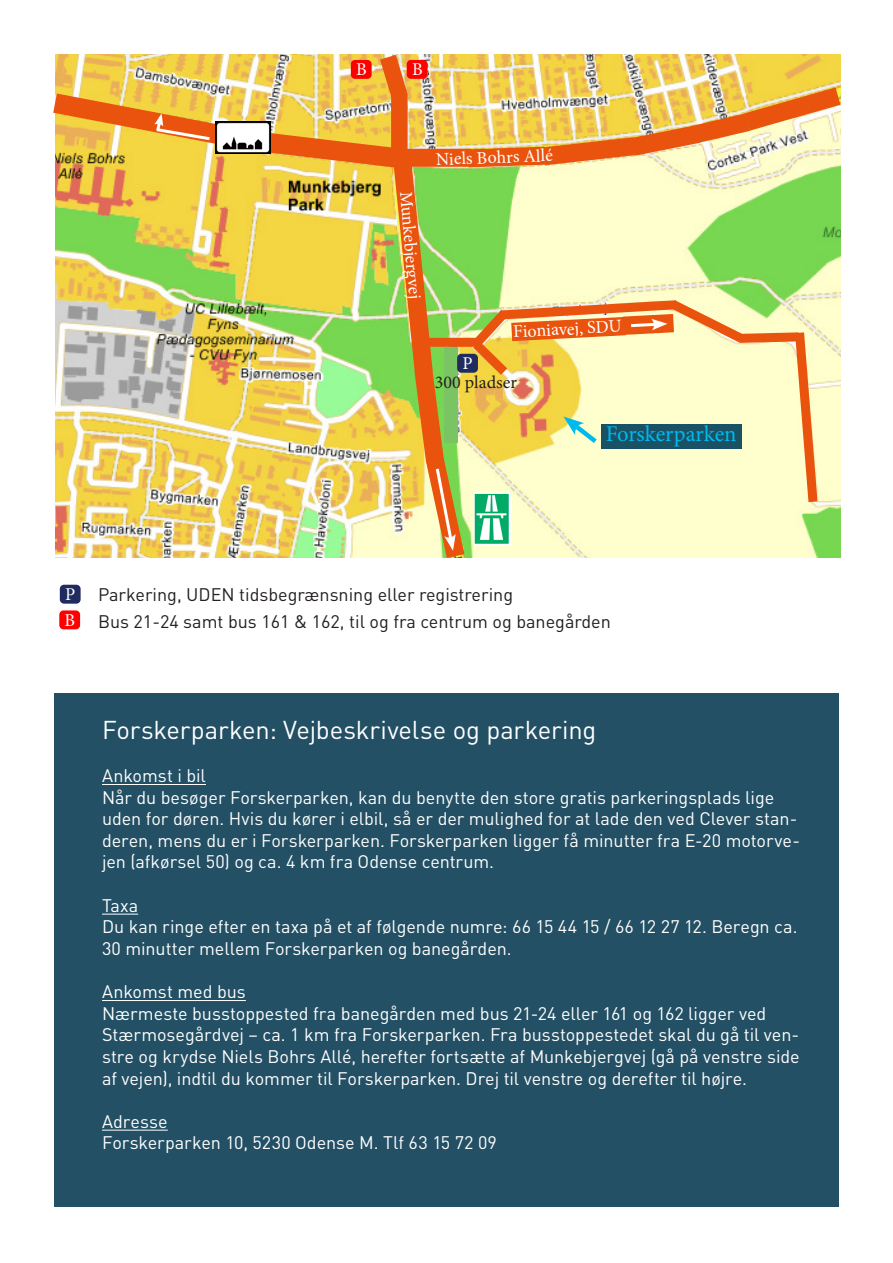
<style>
.page{position:relative;width:893px;height:1263px;background:#fff}
.page>*{position:absolute;margin:0;border:0;box-sizing:border-box;transform-origin:0 0}
.t1{font:25.5px "DIN Pro";letter-spacing:-.005em;color:#fff}
.t2{font:22.5px "Minion Pro";letter-spacing:-.005em;color:#00b9ee}
.t3{font:18px/21.6px "DIN Pro";letter-spacing:-.005em;color:#fff}
.t4{font:18px "DIN Pro";color:#231f20}
.t5{font:18px "Minion Pro";color:#fff}
.t6{font:18px "Minion Pro";color:#231f20}
</style>
<div class="page">
<div style="left:60px;top:585px;width:21px;height:19px;background:#202b5f;border-radius:4px"></div>
<div style="left:59px;top:610px;width:21px;height:19px;background:#f00;border-radius:4px"></div>
<div style="left:54px;top:693px;width:785px;height:513px;background:#235064"></div>
<hr style="left:102px;top:784px;width:104px;height:1px;background:#fff">
<hr style="left:102px;top:914px;width:36px;height:1px;background:#fff">
<hr style="left:102px;top:1000px;width:144px;height:1px;background:#fff">
<hr style="left:102px;top:1130px;width:66px;height:1px;background:#fff">
<svg style="left:53px;top:54px;width:788px;height:504px;background:#ded382"></svg>
<div style="left:407px;top:60px;width:20px;height:19px;background:#f00;border-radius:4px"></div>
<div style="left:351px;top:60px;width:21px;height:19px;background:#f00;border-radius:4px"></div>
<div style="left:445px;top:347px;width:13px;height:96px;background:#7ac464"></div>
<div style="left:457px;top:354px;width:21px;height:19px;background:#202b5f;border-radius:4px"></div>
<img style="left:476px;top:495px;width:32px;height:47px">
<div style="left:473px;top:492px;width:38px;height:53px;border:2px solid #fff"></div>
<img style="left:215px;top:121px;width:55px;height:32px">
<p class="t5" style="left:356px;top:57px;width:12px">B</p>
<p class="t5" style="left:412px;top:57px;width:12px">B</p>
<p class="t5" style="left:418px;top:190px;width:110px;rotate:85deg">Munkebjergvej</p>
<p class="t5" style="left:436px;top:147px;width:118px;rotate:-2deg">Niels Bohrs Allé</p>
<p class="t5" style="left:513px;top:320px;width:110px;rotate:-3deg">Fioniavej, SDU</p>
<p class="t5" style="left:462px;top:351px;width:12px">P</p>
<p class="t6" style="left:435px;top:370px;width:84px">300 pladser</p>
<p class="t2" style="left:606px;top:419px;width:132px">Forskerparken</p>
<p class="t5" style="left:65px;top:582px;width:12px">P</p>
<p class="t5" style="left:65px;top:608px;width:12px">B</p>
<p class="t4" style="left:98px;top:582px;width:417px">Parkering, UDEN tidsbegrænsning eller registrering</p>
<p class="t4" style="left:98px;top:610px;width:514px">Bus 21-24 samt bus 161 &amp; 162, til og fra centrum og banegården</p>
<p class="t1" style="left:102px;top:712px;width:496px">Forskerparken: Vejbeskrivelse og parkering</p>
<p class="t3" style="left:102px;top:764px;width:105px">Ankomst i bil</p>
<p class="t3" style="left:102px;top:786px;width:699px">Når du besøger Forskerparken, kan du benytte den store gratis parkeringsplads lige uden for døren. Hvis du kører i elbil, så er der mulighed for at lade den ved Clever stan&shy;deren, mens du er i Forskerparken. Forskerparken ligger få minutter fra E-20 motorve&shy;jen (afkørsel 50) og ca. 4 km fra Odense centrum.</p>
<p class="t3" style="left:102px;top:894px;width:38px">Taxa</p>
<p class="t3" style="left:102px;top:915px;width:697px">Du kan ringe efter en taxa på et af følgende numre: 66 15 44 15 / 66 12 27 12. Beregn ca.<br>30 minutter mellem Forskerparken og banegården.</p>
<p class="t3" style="left:102px;top:980px;width:145px">Ankomst med bus</p>
<p class="t3" style="left:102px;top:1002px;width:699px">Nærmeste busstoppested fra banegården med bus 21-24 eller 161 og 162 ligger ved Stærmosegårdvej – ca. 1 km fra Forskerparken. Fra busstoppestedet skal du gå til ven&shy;stre og krydse Niels Bohrs Allé, herefter fortsætte af Munkebjergvej (gå på venstre side af vejen), indtil du kommer til Forskerparken. Drej til venstre og derefter til højre.</p>
<p class="t3" style="left:102px;top:1110px;width:67px">Adresse</p>
<p class="t3" style="left:102px;top:1131px;width:396px">Forskerparken 10, 5230 Odense M. Tlf 63 15 72 09</p>
</div>
